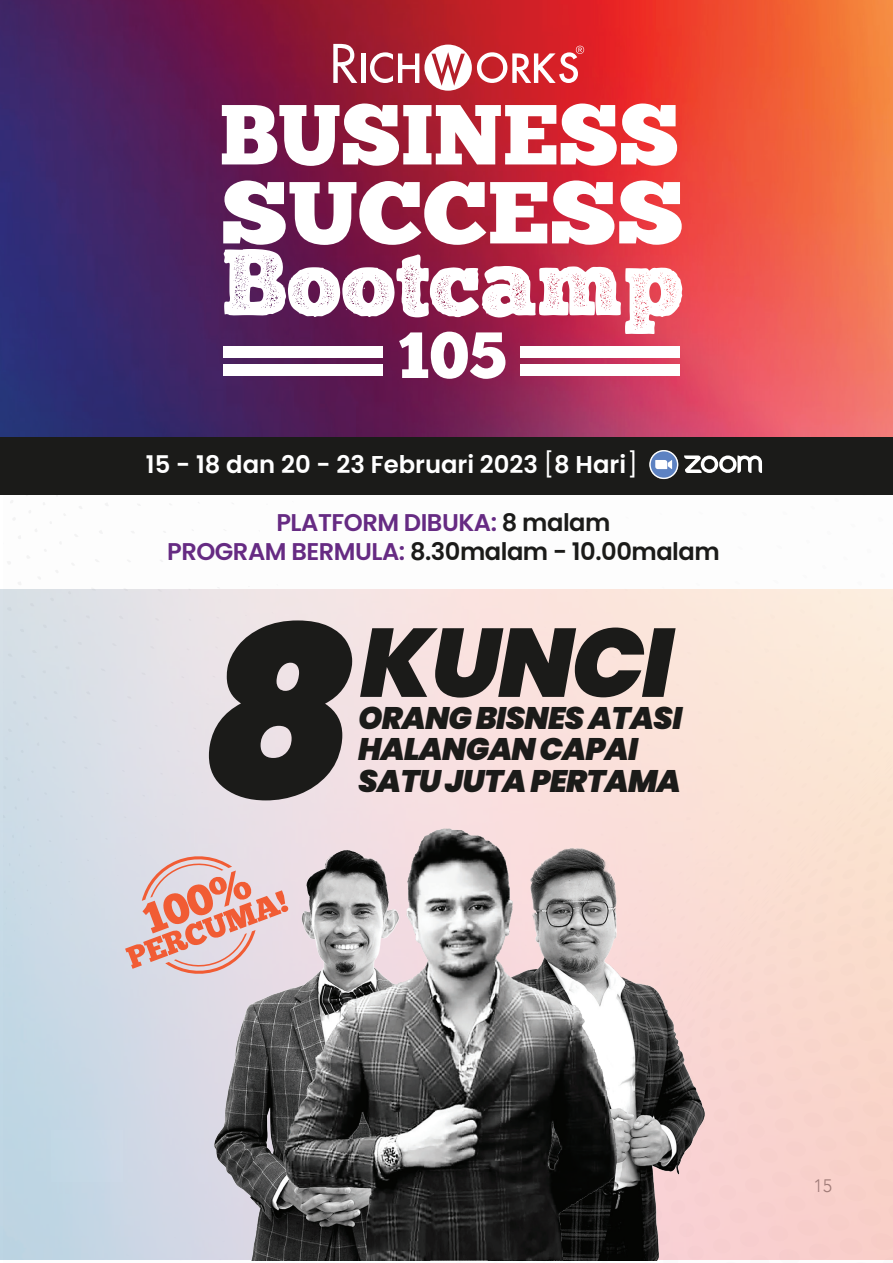
<style>
.page{position:relative;width:893px;height:1263px;background:#fff}
.page>*{position:absolute;margin:0;border:0;box-sizing:border-box;transform-origin:0 0}
.t1{font:italic 900 97.05px "Poppins";letter-spacing:-.025em;color:#1b1b19}
.t2{font:italic 900 31.05px/31.5px "Poppins";letter-spacing:-.025em;color:#1b1b19}
.t3{font:600 24.3px "Poppins";color:#fff}
.t4{font:600 24.15px/29px "Poppins";letter-spacing:-.02em;color:#662b83;text-align:center}
.t5{font:300 18px "Avenir";color:#818689}
.s1{font-weight:400}
.s2{color:#1b1b19}
</style>
<div class="page">
<img style="left:1px;top:0;width:892px;height:437px">
<svg style="left:333px;top:44px;width:24px;height:39px"></svg>
<hr style="left:362px;top:53px;width:4px;height:30px;background:#fff">
<svg style="left:370px;top:45px;width:214px;height:46px"></svg>
<svg style="left:222px;top:103px;width:455px;height:63px"></svg>
<svg style="left:223px;top:180px;width:459px;height:199px"></svg>
<div style="left:224px;top:346px;width:159px;height:12px;background:#fff"></div>
<div style="left:224px;top:364px;width:159px;height:12px;background:#fff"></div>
<div style="left:521px;top:346px;width:159px;height:12px;background:#fff"></div>
<div style="left:521px;top:364px;width:159px;height:12px;background:#fff"></div>
<svg style="left:209px;top:620px;width:143px;height:180px;background:#585554"></svg>
<div style="left:1px;top:437px;width:892px;height:58px;background:#1b1b19"></div>
<svg style="left:684px;top:455px;width:78px;height:18px"></svg>
<svg style="left:649px;top:450px;width:29px;height:29px"></svg>
<svg style="left:650px;top:450px;width:28px;height:29px"></svg>
<div style="left:651px;top:451px;width:26px;height:27px;background:#5d82c2;border-radius:13px"></div>
<svg style="left:655px;top:460px;width:17px;height:9px"></svg>
<svg style="left:125px;top:853px;width:49px;height:124px;background:#debcba"></svg>
<img style="left:690px;top:831px;width:50px;height:429px">
<img style="left:174px;top:841px;width:76px;height:419px">
<img style="left:250px;top:807px;width:440px;height:454px">
<p class="t3" style="left:146px;top:451px;width:493px">15 - 18 dan 20 - 23 Februari 2023 <span class="s1">[</span>8 Hari<span class="s1">]</span></p>
<p class="t4" style="left:167px;top:509px;width:554px">PLATFORM DIBUKA: <span class="s2">8 malam<br></span>PROGRAM BERMULA: <span class="s2">8.30malam - 10.00malam</span></p>
<h1 class="t1" style="left:360px;top:607px;width:315px">KUNCI</h1>
<p class="t2" style="left:358px;top:702px;width:326px">ORANG BISNES ATASI<br>HALANGAN CAPAI<br>SATU JUTA PERTAMA</p>
<p class="t5" style="left:813px;top:1175px;width:20px">15</p>
</div>
